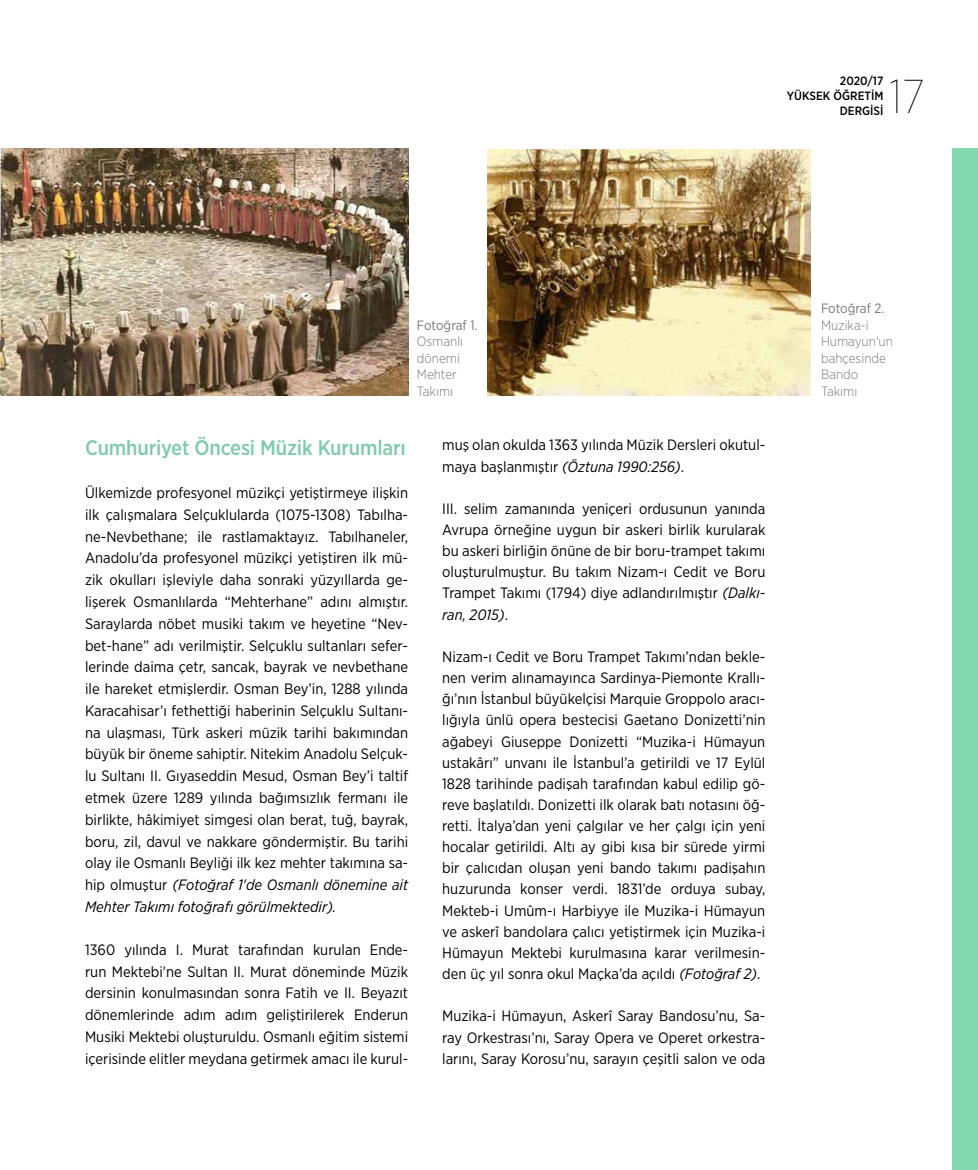
<style>
.page{position:relative;width:978px;height:1170px;background:#fff}
.page>*{position:absolute;margin:0;border:0;box-sizing:border-box;transform-origin:0 0}
.t1{font:100 47.4px "Gotham Narrow";color:#000}
.t2{font:500 21px "Gotham Narrow";letter-spacing:-.01em;color:#80cbab}
.t3{font:15px/21.8px "Gotham Narrow";color:#000;text-align:justify}
.t4{font:300 13.5px/16.5px "Gotham Narrow";color:#77787b}
.t5{font:13.5px "Gotham Narrow";color:#77787b}
.t6{font:500 12px/15px "Gotham Narrow";color:#000;text-align:right}
.s1{font-style:italic}
</style>
<div class="page">
<div style="left:952px;top:149px;width:26px;height:1020px;background:#85d9b0"></div>
<img style="left:0;top:149px;width:408px;height:246px">
<img style="left:487px;top:149px;width:324px;height:246px">
<p class="t6" style="left:787px;top:73px;width:98px">2020/17<br>YÜKSEK ÖĞRETİM<br>DERGİSİ</p>
<h1 class="t1" style="left:889px;top:68px;width:36px">17</h1>
<p class="t5" style="left:417px;top:316px;width:62px">Fotoğraf 1.</p>
<p class="t4" style="left:417px;top:333px;width:48px">Osmanlı dönemi<br>Mehter<br>Takımı</p>
<h2 class="t2" style="left:85px;top:434px;width:322px">Cumhuriyet Öncesi Müzik Kurumları</h2>
<p class="t3" style="left:85px;top:481px;width:325px">Ülkemizde profesyonel müzikçi yetiştirmeye ilişkin ilk çalışmalara Selçuklularda (1075-1308) Tabılha&shy;ne-Nevbethane; ile rastlamaktayız. Tabılhaneler, Anadolu’da profesyonel müzikçi yetiştiren ilk mü&shy;zik okulları işleviyle daha sonraki yüzyıllarda ge&shy;lişerek Osmanlılarda “Mehterhane” adını almıştır.<br>Saraylarda nöbet musiki takım ve heyetine “Nev&shy;bet-hane” adı verilmiştir. Selçuklu sultanları sefer&shy;lerinde daima çetr, sancak, bayrak ve nevbethane ile hareket etmişlerdir. Osman Bey’in, 1288 yılında Karacahisar’ı fethettiği haberinin Selçuklu Sultanı&shy;na ulaşması, Türk askeri müzik tarihi bakımından büyük bir öneme sahiptir. Nitekim Anadolu Selçuk&shy;lu Sultanı II. Gıyaseddin Mesud, Osman Bey’i taltif etmek üzere 1289 yılında bağımsızlık fermanı ile birlikte, hâkimiyet simgesi olan berat, tuğ, bayrak, boru, zil, davul ve nakkare göndermiştir. Bu tarihi olay ile Osmanlı Beyliği ilk kez mehter takımına sa&shy;hip olmuştur <span class="s1">(Fotoğraf 1'de Osmanlı dönemine ait Mehter Takımı fotoğrafı görülmektedir).</span></p>
<p class="t3" style="left:85px;top:938px;width:325px">1360 yılında I. Murat tarafından kurulan Ende&shy;run Mektebi'ne Sultan II. Murat döneminde Müzik dersinin konulmasından sonra Fatih ve II. Beyazıt dönemlerinde adım adım geliştirilerek Enderun Musiki Mektebi oluşturuldu. Osmanlı eğitim sistemi içerisinde elitler meydana getirmek amacı ile kurul-</p>
<p class="t3" style="left:442px;top:434px;width:325px;line-height:21.1px">muş olan okulda 1363 yılında Müzik Dersleri okutul&shy;maya başlanmıştır <span class="s1">(Öztuna 1990:256)</span>.</p>
<p class="t3" style="left:442px;top:497px;width:325px;line-height:21.1px">III. selim zamanında yeniçeri ordusunun yanında Avrupa örneğine uygun bir askeri birlik kurularak bu askeri birliğin önüne de bir boru-trampet takımı oluşturulmuştur. Bu takım Nizam-ı Cedit ve Boru Trampet Takımı (1794) diye adlandırılmıştır <span class="s1">(Dalkı&shy;ran, 2015)</span>.</p>
<p class="t3" style="left:442px;top:645px;width:325px;line-height:21.1px">Nizam-ı Cedit ve Boru Trampet Takımı’ndan bekle&shy;nen verim alınamayınca Sardinya-Piemonte Krallı&shy;ğı’nın İstanbul büyükelçisi Marquie Groppolo aracı&shy;lığıyla ünlü opera bestecisi Gaetano Donizetti’nin ağabeyi Giuseppe Donizetti “Muzika-i Hümayun ustakârı” unvanı ile İstanbul’a getirildi ve 17 Eylül 1828 tarihinde padişah tarafından kabul edilip gö&shy;reve başlatıldı. Donizetti ilk olarak batı notasını öğ&shy;retti. İtalya’dan yeni çalgılar ve her çalgı için yeni hocalar getirildi. Altı ay gibi kısa bir sürede yirmi bir çalıcıdan oluşan yeni bando takımı padişahın huzurunda konser verdi. 1831’de orduya subay, Mekteb-i Umûm-ı Harbiyye ile Muzika-i Hümayun ve askerî bandolara çalıcı yetiştirmek için Muzika-i Hümayun Mektebi kurulmasına karar verilmesin&shy;den üç yıl sonra okul Maçka’da açıldı <span class="s1">(Fotoğraf 2)</span>.</p>
<p class="t3" style="left:442px;top:1005px;width:325px;line-height:21.1px">Muzika-i Hümayun, Askerî Saray Bandosu’nu, Sa&shy;ray Orkestrası’nı, Saray Opera ve Operet orkestra&shy;larını, Saray Korosu’nu, sarayın çeşitli salon ve oda</p>
<p class="t5" style="left:821px;top:300px;width:65px">Fotoğraf 2.</p>
<p class="t4" style="left:821px;top:316px;width:73px">Muzika-i<br>Humayun'un bahçesinde<br>Bando<br>Takımı</p>
</div>
